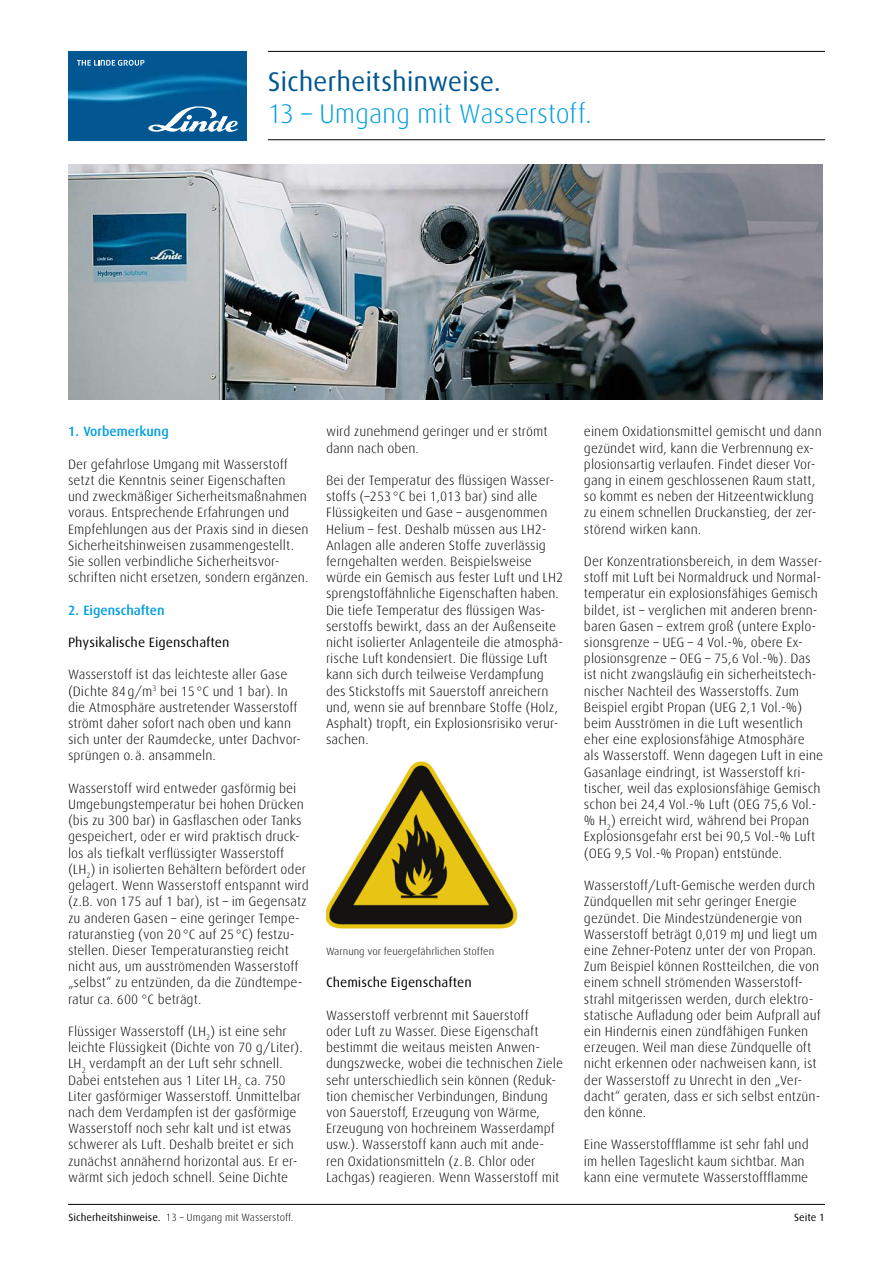
<style>
.page{position:relative;width:893px;height:1263px;background:#fff}
.page>*{position:absolute;margin:0;border:0;box-sizing:border-box;transform-origin:0 0}
.t1{font:300 27px "Linde Dax";letter-spacing:-.01em;color:#009ee0}
.t2{font:27px "Linde Dax";letter-spacing:-.01em;color:#005791}
.t3{font:300 13.5px/16.2px "Linde Dax";color:#000}
.t4{font:13.5px "Linde Dax";color:#000}
.t5{font:500 13.5px "Linde Dax";color:#009ee0}
.t6{font:300 10.5px "Linde Dax";color:#000}
.t7{font:10.5px "Linde Dax";color:#000}
.s1{font-weight:400}
</style>
<div class="page">
<img style="left:69px;top:164px;width:753px;height:236px">
<img style="left:326px;top:761px;width:192px;height:168px">
<img style="left:68px;top:51px;width:179px;height:89px">
<svg style="left:148px;top:106px;width:90px;height:26px"></svg>
<svg style="left:77px;top:60px;width:68px;height:6px"></svg>
<hr style="left:268px;top:51px;width:557px;height:1px;background:#000">
<hr style="left:268px;top:139px;width:557px;height:1px;background:#000">
<hr style="left:68px;top:1204px;width:757px;height:1px;background:#000">
<h1 class="t2" style="left:268px;top:66px;width:235px">Sicherheitshinweise.</h1>
<h1 class="t1" style="left:268px;top:99px;width:325px">13 – Umgang mit Wasserstoff.</h1>
<p class="t5" style="left:68px;top:424px;width:102px">1. Vorbemerkung</p>
<p class="t3" style="left:68px;top:456px;width:242px">Der gefahrlose Umgang mit Wasserstoff setzt die Kenntnis seiner Eigenschaften und zweckmäßiger Sicherheitsmaßnahmen voraus. Entsprechende Erfahrungen und Empfehlungen aus der Praxis sind in diesen Sicherheitshinweisen zusammengestellt.<br>Sie sollen verbindliche Sicherheitsvor&shy;schriften nicht ersetzen, sondern ergänzen.</p>
<p class="t5" style="left:68px;top:602px;width:98px">2. Eigenschaften</p>
<p class="t4" style="left:68px;top:635px;width:163px">Physikalische Eigenschaften</p>
<p class="t3" style="left:68px;top:667px;width:235px">Wasserstoff ist das leichteste aller Gase (Dichte 84g/m<sup>3</sup> bei 15°C und 1 bar). In die Atmosphäre austretender Wasserstoff strömt daher sofort nach oben und kann sich unter der Raumdecke, unter Dachvor&shy;sprüngen o. ä. ansammeln.</p>
<p class="t3" style="left:68px;top:780px;width:242px">Wasserstoff wird entweder gasförmig bei Umgebungstemperatur bei hohen Drücken (bis zu 300 bar) in Gasflaschen oder Tanks gespeichert, oder er wird praktisch druck&shy;los als tiefkalt verflüssigter Wasserstoff (LH<sub>2</sub>) in isolierten Behältern befördert oder gelagert. Wenn Wasserstoff entspannt wird (z.B. von 175 auf 1 bar), ist – im Gegensatz zu anderen Gasen – eine geringer Tempe&shy;raturanstieg (von 20°C auf 25°C) festzu&shy;stellen. Dieser Temperaturanstieg reicht nicht aus, um ausströmenden Wasserstoff „selbst“ zu entzünden, da die Zündtempe&shy;ratur ca. 600 °C beträgt.</p>
<p class="t3" style="left:68px;top:1023px;width:236px">Flüssiger Wasserstoff (LH<sub>2</sub>) ist eine sehr leichte Flüssigkeit (Dichte von 70 g/Liter).<br>LH<sub>2</sub> verdampft an der Luft sehr schnell.<br>Dabei entstehen aus 1 Liter LH<sub>2</sub> ca. 750<br>Liter gasförmiger Wasserstoff. Unmittelbar nach dem Verdampfen ist der gasförmige Wasserstoff noch sehr kalt und ist etwas schwerer als Luft. Deshalb breitet er sich zunächst annähernd horizontal aus. Er er&shy;wärmt sich jedoch schnell. Seine Dichte</p>
<p class="t3" style="left:326px;top:424px;width:223px">wird zunehmend geringer und er strömt dann nach oben.</p>
<p class="t3" style="left:326px;top:472px;width:239px">Bei der Temperatur des flüssigen Wasser&shy;stoffs (–253°C bei 1,013 bar) sind alle Flüssigkeiten und Gase – ausgenommen Helium – fest. Deshalb müssen aus LH2- Anlagen alle anderen Stoffe zuverlässig ferngehalten werden. Beispielsweise würde ein Gemisch aus fester Luft und LH2 sprengstoffähnliche Eigenschaften haben.<br>Die tiefe Temperatur des flüssigen Was&shy;serstoffs bewirkt, dass an der Außenseite nicht isolierter Anlagenteile die atmosphä&shy;rische Luft kondensiert. Die flüssige Luft kann sich durch teilweise Verdampfung des Stickstoffs mit Sauerstoff anreichern und, wenn sie auf brennbare Stoffe (Holz, Asphalt) tropft, ein Explosionsrisiko verur&shy;sachen.</p>
<p class="t6" style="left:326px;top:945px;width:170px">Warnung vor feuergefährlichen Stoffen</p>
<p class="t4" style="left:326px;top:975px;width:147px">Chemische Eigenschaften</p>
<p class="t3" style="left:326px;top:1007px;width:239px">Wasserstoff verbrennt mit Sauerstoff<br>oder Luft zu Wasser. Diese Eigenschaft bestimmt die weitaus meisten Anwen&shy;dungszwecke, wobei die technischen Ziele sehr unterschiedlich sein können (Reduk&shy;tion chemischer Verbindungen, Bindung von Sauerstoff, Erzeugung von Wärme, Erzeugung von hochreinem Wasserdampf usw.). Wasserstoff kann auch mit ande&shy;ren Oxidationsmitteln (z.B. Chlor oder Lachgas) reagieren. Wenn Wasserstoff mit</p>
<p class="t3" style="left:584px;top:424px;width:239px">einem Oxidationsmittel gemischt und dann gezündet wird, kann die Verbrennung ex&shy;plosionsartig verlaufen. Findet dieser Vor&shy;gang in einem geschlossenen Raum statt, so kommt es neben der Hitzeentwicklung zu einem schnellen Druckanstieg, der zer&shy;störend wirken kann.</p>
<p class="t3" style="left:584px;top:553px;width:241px">Der Konzentrationsbereich, in dem Wasser&shy;stoff mit Luft bei Normaldruck und Normal&shy;temperatur ein explosionsfähiges Gemisch bildet, ist – verglichen mit anderen brenn&shy;baren Gasen – extrem groß (untere Explo&shy;sionsgrenze – UEG – 4 Vol.-%, obere Ex&shy;plosionsgrenze – OEG – 75,6 Vol.-%). Das ist nicht zwangsläufig ein sicherheitstech&shy;nischer Nachteil des Wasserstoffs. Zum Beispiel ergibt Propan (UEG 2,1 Vol.-%) beim Ausströmen in die Luft wesentlich eher eine explosionsfähige Atmosphäre als Wasserstoff. Wenn dagegen Luft in eine Gasanlage eindringt, ist Wasserstoff kri&shy;tischer, weil das explosionsfähige Gemisch schon bei 24,4 Vol.-% Luft (OEG 75,6 Vol.- % H<sub>2</sub>) erreicht wird, während bei Propan Explosionsgefahr erst bei 90,5 Vol.-% Luft (OEG 9,5 Vol.-% Propan) entstünde.</p>
<p class="t3" style="left:584px;top:877px;width:238px">Wasserstoff/Luft-Gemische werden durch Zündquellen mit sehr geringer Energie gezündet. Die Mindestzündenergie von Wasserstoff beträgt 0,019 mJ und liegt um eine Zehner-Potenz unter der von Propan.<br>Zum Beispiel können Rostteilchen, die von einem schnell strömenden Wasserstoff&shy;strahl mitgerissen werden, durch elektro&shy;statische Aufladung oder beim Aufprall auf ein Hindernis einen zündfähigen Funken erzeugen. Weil man diese Zündquelle oft nicht erkennen oder nachweisen kann, ist der Wasserstoff zu Unrecht in den „Ver&shy;dacht“ geraten, dass er sich selbst entzün&shy;den könne.</p>
<p class="t3" style="left:584px;top:1137px;width:226px">Eine Wasserstoffflamme ist sehr fahl und im hellen Tageslicht kaum sichtbar. Man kann eine vermutete Wasserstoffflamme</p>
<p class="t6" style="left:68px;top:1212px;width:227px"><span class="s1">Sicherheitshinweise.</span> 13 – Umgang mit Wasserstoff.</p>
<p class="t7" style="left:794px;top:1212px;width:32px">Seite 1</p>
</div>
